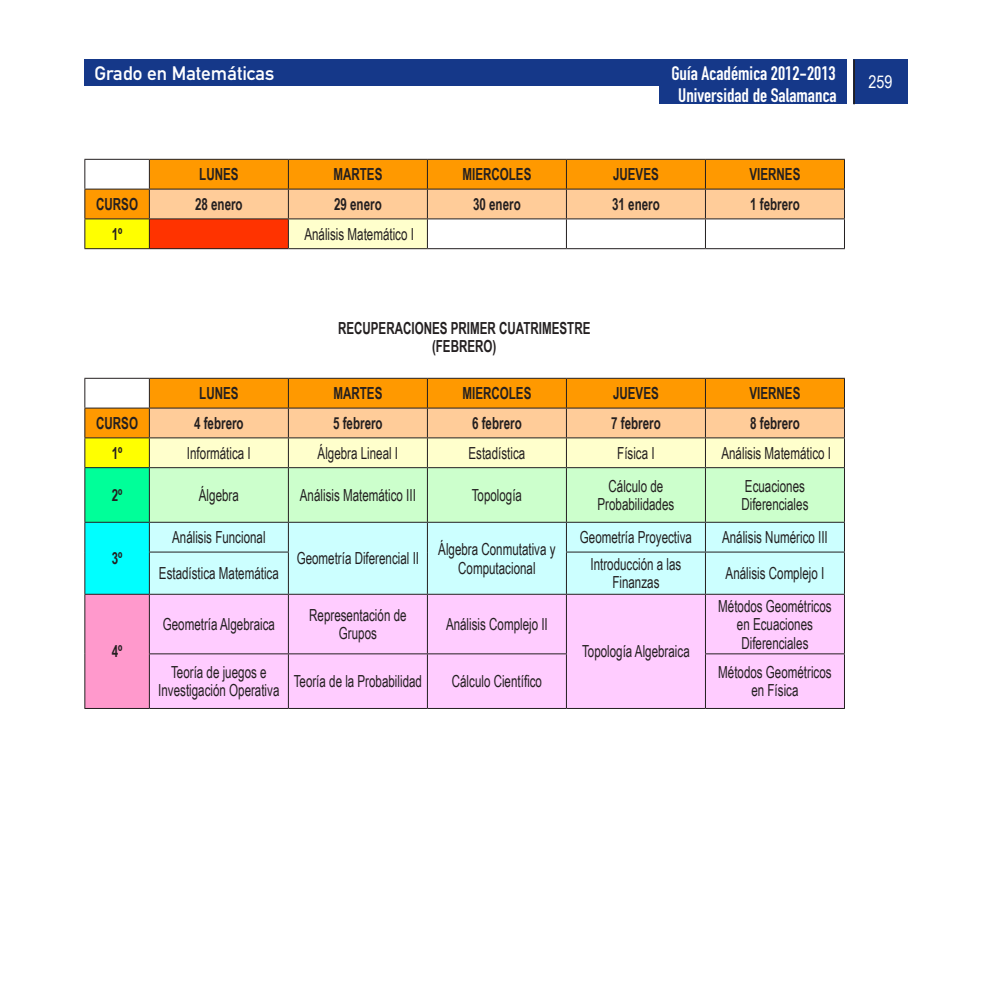
<style>
.page{position:relative;width:993px;height:993px;background:#fff}
.page>*{position:absolute;margin:0;border:0;box-sizing:border-box;transform-origin:0 0}
.t1{font:19.25px "DIN Engschrift Alternate";color:#fff}
.t2{font:19.25px "DIN Mittelschrift";color:#fff}
.t3{font:17.5px "Arial Narrow";color:#fff}
.t4{font:16.62px/18.4px "Arial Narrow";color:#231f20;text-align:center;scale:.85 1}
.t5{font:700 16.62px "Arial Narrow";color:#231f20;scale:.85 1}
</style>
<div class="page">
<div style="left:852px;top:60px;width:55px;height:44px;background:#153889"></div>
<hr style="left:852px;top:60px;width:2px;height:44px;background:#231f20">
<div style="left:658px;top:60px;width:187px;height:44px;background:#153889"></div>
<div style="left:84px;top:60px;width:761px;height:26px;background:#153889"></div>
<svg style="left:85px;top:160px;width:64px;height:58px"></svg>
<div style="left:85px;top:219px;width:64px;height:29px;background:#ff0"></div>
<hr style="left:84px;top:159px;width:65px;height:1px;background:#231f20">
<hr style="left:84px;top:218px;width:65px;height:1px;background:#231f20">
<svg style="left:84px;top:160px;width:1px;height:88px"></svg>
<svg style="left:149px;top:160px;width:695px;height:88px"></svg>
<hr style="left:84px;top:248px;width:65px;height:1px;background:#231f20">
<hr style="left:149px;top:248px;width:139px;height:1px;background:#231f20">
<hr style="left:288px;top:248px;width:139px;height:1px;background:#231f20">
<hr style="left:427px;top:248px;width:139px;height:1px;background:#231f20">
<hr style="left:566px;top:248px;width:139px;height:1px;background:#231f20">
<hr style="left:705px;top:248px;width:139px;height:1px;background:#231f20">
<hr style="left:149px;top:159px;width:139px;height:1px;background:#231f20">
<hr style="left:288px;top:159px;width:139px;height:1px;background:#231f20">
<hr style="left:427px;top:159px;width:139px;height:1px;background:#231f20">
<hr style="left:566px;top:159px;width:139px;height:1px;background:#231f20">
<hr style="left:705px;top:159px;width:139px;height:1px;background:#231f20">
<hr style="left:84px;top:189px;width:65px;height:1px;background:#231f20">
<hr style="left:149px;top:189px;width:139px;height:1px;background:#231f20">
<hr style="left:288px;top:189px;width:139px;height:1px;background:#231f20">
<hr style="left:427px;top:189px;width:139px;height:1px;background:#231f20">
<hr style="left:566px;top:189px;width:139px;height:1px;background:#231f20">
<hr style="left:705px;top:189px;width:139px;height:1px;background:#231f20">
<svg style="left:85px;top:379px;width:64px;height:58px"></svg>
<div style="left:85px;top:437px;width:64px;height:30px;background:#ff0"></div>
<div style="left:85px;top:467px;width:64px;height:55px;background:#0f9"></div>
<div style="left:85px;top:522px;width:64px;height:72px;background:#0ff"></div>
<div style="left:150px;top:551px;width:693px;height:42px;background:#cff"></div>
<div style="left:85px;top:594px;width:64px;height:114px;background:#f9c"></div>
<div style="left:150px;top:594px;width:693px;height:113px;background:#fcf"></div>
<hr style="left:84px;top:378px;width:65px;height:1px;background:#231f20">
<hr style="left:84px;top:407px;width:65px;height:1px;background:#231f20">
<hr style="left:84px;top:437px;width:65px;height:1px;background:#231f20">
<svg style="left:84px;top:378px;width:1px;height:89px"></svg>
<hr style="left:84px;top:467px;width:65px;height:1px;background:#231f20">
<hr style="left:84px;top:468px;width:1px;height:53px;background:#231f20">
<hr style="left:84px;top:521px;width:65px;height:1px;background:#231f20">
<hr style="left:84px;top:522px;width:1px;height:30px;background:#231f20">
<hr style="left:427px;top:522px;width:1px;height:30px;background:#231f20">
<svg style="left:149px;top:378px;width:695px;height:173px;background:#dfdea4"></svg>
<hr style="left:84px;top:552px;width:1px;height:41px;background:#231f20">
<hr style="left:149px;top:551px;width:140px;height:1px;background:#231f20">
<hr style="left:149px;top:552px;width:1px;height:41px;background:#231f20">
<hr style="left:288px;top:552px;width:1px;height:41px;background:#231f20">
<hr style="left:427px;top:552px;width:1px;height:41px;background:#231f20">
<hr style="left:566px;top:551px;width:139px;height:1px;background:#231f20">
<hr style="left:566px;top:552px;width:1px;height:41px;background:#231f20">
<hr style="left:705px;top:551px;width:139px;height:1px;background:#231f20">
<hr style="left:704px;top:552px;width:1px;height:41px;background:#231f20">
<hr style="left:843px;top:552px;width:1px;height:41px;background:#231f20">
<hr style="left:84px;top:593px;width:65px;height:1px;background:#231f20">
<hr style="left:84px;top:594px;width:1px;height:59px;background:#231f20">
<hr style="left:149px;top:593px;width:139px;height:1px;background:#231f20">
<hr style="left:149px;top:594px;width:1px;height:59px;background:#231f20">
<hr style="left:288px;top:593px;width:139px;height:1px;background:#231f20">
<hr style="left:288px;top:594px;width:1px;height:59px;background:#231f20">
<hr style="left:427px;top:593px;width:139px;height:1px;background:#231f20">
<hr style="left:427px;top:594px;width:1px;height:59px;background:#231f20">
<hr style="left:566px;top:593px;width:139px;height:1px;background:#231f20">
<hr style="left:566px;top:594px;width:1px;height:59px;background:#231f20">
<hr style="left:705px;top:593px;width:139px;height:1px;background:#231f20">
<hr style="left:704px;top:594px;width:1px;height:59px;background:#231f20">
<hr style="left:843px;top:594px;width:1px;height:59px;background:#231f20">
<hr style="left:84px;top:653px;width:1px;height:54px;background:#231f20">
<hr style="left:149px;top:653px;width:139px;height:1px;background:#231f20">
<hr style="left:149px;top:654px;width:1px;height:53px;background:#231f20">
<hr style="left:288px;top:653px;width:139px;height:1px;background:#231f20">
<hr style="left:288px;top:654px;width:1px;height:53px;background:#231f20">
<hr style="left:427px;top:653px;width:139px;height:1px;background:#231f20">
<hr style="left:427px;top:654px;width:1px;height:53px;background:#231f20">
<hr style="left:566px;top:654px;width:1px;height:53px;background:#231f20">
<hr style="left:704px;top:653px;width:140px;height:1px;background:#231f20">
<hr style="left:704px;top:654px;width:1px;height:53px;background:#231f20">
<hr style="left:843px;top:654px;width:1px;height:53px;background:#231f20">
<hr style="left:84px;top:707px;width:65px;height:1px;background:#231f20">
<hr style="left:149px;top:707px;width:139px;height:1px;background:#231f20">
<hr style="left:288px;top:707px;width:139px;height:1px;background:#231f20">
<hr style="left:427px;top:707px;width:139px;height:1px;background:#231f20">
<hr style="left:566px;top:707px;width:139px;height:1px;background:#231f20">
<hr style="left:705px;top:707px;width:139px;height:1px;background:#231f20">
<p class="t2" style="left:94px;top:62px;width:181px">Grado en Matemáticas</p>
<p class="t1" style="left:671px;top:62px;width:166px">Guía Académica 2012-2013</p>
<p class="t1" style="left:678px;top:84px;width:160px">Universidad de Salamanca</p>
<p class="t5" style="left:199px;top:162px;width:48px">LUNES</p>
<p class="t5" style="left:333px;top:162px;width:59px">MARTES</p>
<p class="t5" style="left:462px;top:162px;width:83px">MIERCOLES</p>
<p class="t5" style="left:613px;top:162px;width:55px">JUEVES</p>
<p class="t5" style="left:749px;top:162px;width:61px">VIERNES</p>
<p class="t5" style="left:96px;top:191px;width:51px">CURSO</p>
<p class="t5" style="left:195px;top:191px;width:58px">28 enero</p>
<p class="t5" style="left:334px;top:191px;width:58px">29 enero</p>
<p class="t5" style="left:473px;top:191px;width:58px">30 enero</p>
<p class="t5" style="left:612px;top:191px;width:58px">31 enero</p>
<p class="t5" style="left:750px;top:191px;width:60px">1 febrero</p>
<p class="t5" style="left:112px;top:221px;width:14px">1º</p>
<p class="t4" style="left:304px;top:224px;width:130px">Análisis Matemático I</p>
<p class="t5" style="left:338px;top:315px;width:298px">RECUPERACIONES PRIMER CUATRIMESTRE</p>
<p class="t5" style="left:432px;top:334px;width:77px">(FEBRERO)</p>
<p class="t5" style="left:199px;top:380px;width:48px">LUNES</p>
<p class="t5" style="left:333px;top:380px;width:59px">MARTES</p>
<p class="t5" style="left:462px;top:380px;width:83px">MIERCOLES</p>
<p class="t5" style="left:613px;top:380px;width:55px">JUEVES</p>
<p class="t5" style="left:749px;top:380px;width:61px">VIERNES</p>
<p class="t5" style="left:96px;top:410px;width:51px">CURSO</p>
<p class="t5" style="left:194px;top:410px;width:60px">4 febrero</p>
<p class="t5" style="left:333px;top:410px;width:60px">5 febrero</p>
<p class="t5" style="left:472px;top:410px;width:60px">6 febrero</p>
<p class="t5" style="left:611px;top:410px;width:60px">7 febrero</p>
<p class="t5" style="left:750px;top:410px;width:60px">8 febrero</p>
<p class="t5" style="left:112px;top:440px;width:14px">1º</p>
<p class="t4" style="left:187px;top:443px;width:77px">Informática I</p>
<p class="t4" style="left:317px;top:443px;width:96px">Álgebra Lineal I</p>
<p class="t4" style="left:468px;top:443px;width:68px">Estadística</p>
<p class="t4" style="left:617px;top:443px;width:45px">Física I</p>
<p class="t4" style="left:721px;top:443px;width:130px">Análisis Matemático I</p>
<p class="t5" style="left:112px;top:482px;width:14px">2º</p>
<p class="t4" style="left:199px;top:485px;width:48px">Álgebra</p>
<p class="t4" style="left:300px;top:485px;width:138px">Análisis Matemático III</p>
<p class="t4" style="left:471px;top:485px;width:61px">Topología</p>
<p class="t4" style="left:597px;top:476px;width:92px">Cálculo de<br>Probabilidades</p>
<p class="t4" style="left:741px;top:476px;width:80px;text-align:left">Ecuaciones<br>Diferenciales</p>
<p class="t5" style="left:112px;top:545px;width:14px">3º</p>
<p class="t5" style="left:112px;top:638px;width:14px">4º</p>
<p class="t4" style="left:579px;top:527px;width:133px">Geometría Proyectiva</p>
<p class="t4" style="left:721px;top:527px;width:126px">Análisis Numérico III</p>
<p class="t4" style="left:172px;top:527px;width:111px">Análisis Funcional</p>
<p class="t4" style="left:438px;top:539px;width:139px">Álgebra Conmutativa y<br>Computacional</p>
<p class="t4" style="left:296px;top:548px;width:145px">Geometría Diferencial II</p>
<p class="t4" style="left:159px;top:563px;width:142px">Estadística Matemática</p>
<p class="t4" style="left:590px;top:554px;width:108px">Introducción a las<br>Finanzas</p>
<p class="t4" style="left:725px;top:563px;width:117px">Análisis Complejo I</p>
<p class="t4" style="left:163px;top:614px;width:133px">Geometría Algebraica</p>
<p class="t4" style="left:309px;top:605px;width:116px">Representación de<br>Grupos</p>
<p class="t4" style="left:446px;top:614px;width:121px">Análisis Complejo II</p>
<p class="t4" style="left:582px;top:641px;width:128px">Topología Algebraica</p>
<p class="t4" style="left:718px;top:596px;width:135px">Métodos Geométricos en Ecuaciones<br>Diferenciales</p>
<p class="t4" style="left:158px;top:662px;width:144px">Teoría de juegos e<br>Investigación Operativa</p>
<p class="t4" style="left:294px;top:671px;width:152px">Teoría de la Probabilidad</p>
<p class="t4" style="left:451px;top:671px;width:108px">Cálculo Científico</p>
<p class="t4" style="left:718px;top:662px;width:135px">Métodos Geométricos en Física</p>
<p class="t3" style="left:868px;top:69px;width:25px">259</p>
</div>
